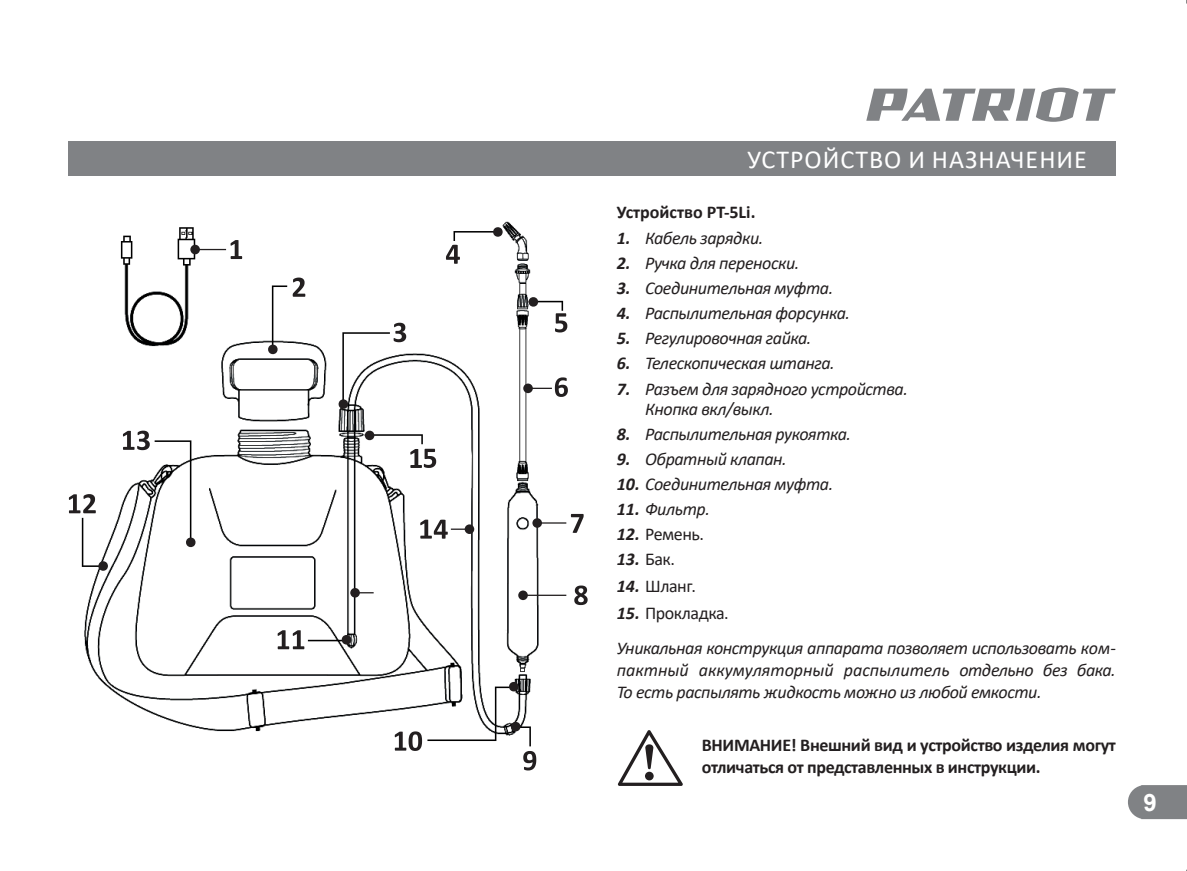
<style>
.page{position:relative;width:1187px;height:871px;background:#fff}
.page>*{position:absolute;margin:0;border:0;box-sizing:border-box;transform-origin:0 0}
.t1{font:26px "Calibri";letter-spacing:.04em;color:#fff}
.t2{font:700 24px "Arial";color:#fff}
.t3{font:italic 18px/20px "Calibri";letter-spacing:-.025em;color:#231f20}
.t4{font:700 18px/21.6px "Calibri";letter-spacing:-.02em;color:#231f20}
.t5{font:18px "Calibri";letter-spacing:-.025em;color:#231f20}
.t6{font:700 18px "Calibri";color:#231f20}
.s1{font-weight:700}
.s2{font-weight:700;font-style:italic}
.s3{font-style:normal}
</style>
<div class="page">
<div style="left:69px;top:141px;width:1046px;height:34px;background:#808285"></div>
<svg style="left:1128px;top:785px;width:58px;height:34px;background:#88898c"></svg>
<svg style="left:866px;top:88px;width:249px;height:34px"></svg>
<img style="left:81px;top:221px;width:486px;height:526px">
<svg style="left:341px;top:634px;width:11px;height:11px"></svg>
<svg style="left:508px;top:681px;width:11px;height:11px"></svg>
<svg style="left:510px;top:721px;width:11px;height:11px"></svg>
<svg style="left:338px;top:399px;width:10px;height:10px"></svg>
<svg style="left:364px;top:430px;width:11px;height:11px"></svg>
<svg style="left:185px;top:537px;width:11px;height:10px"></svg>
<svg style="left:98px;top:561px;width:10px;height:10px"></svg>
<svg style="left:267px;top:344px;width:11px;height:11px"></svg>
<svg style="left:492px;top:227px;width:11px;height:10px"></svg>
<svg style="left:528px;top:297px;width:10px;height:10px"></svg>
<svg style="left:230px;top:240px;width:12px;height:19px"></svg>
<svg style="left:293px;top:277px;width:12px;height:20px"></svg>
<svg style="left:393px;top:323px;width:13px;height:19px"></svg>
<svg style="left:446px;top:245px;width:14px;height:19px"></svg>
<svg style="left:555px;top:313px;width:12px;height:19px"></svg>
<svg style="left:410px;top:449px;width:26px;height:19px"></svg>
<svg style="left:571px;top:514px;width:12px;height:19px"></svg>
<svg style="left:574px;top:585px;width:13px;height:20px"></svg>
<svg style="left:523px;top:751px;width:13px;height:19px"></svg>
<svg style="left:395px;top:731px;width:27px;height:20px"></svg>
<svg style="left:278px;top:630px;width:26px;height:19px"></svg>
<svg style="left:69px;top:494px;width:27px;height:19px"></svg>
<svg style="left:123px;top:431px;width:27px;height:19px"></svg>
<hr style="left:195px;top:249px;width:31px;height:1px;background:#231f20">
<div style="left:190px;top:245px;width:10px;height:9px;background:#231f20;border-radius:50%"></div>
<svg style="left:531px;top:377px;width:37px;height:20px"></svg>
<div style="left:523px;top:383px;width:10px;height:10px;background:#231f20;border-radius:50%"></div>
<svg style="left:360px;top:592px;width:13px;height:1px"></svg>
<div style="left:350px;top:588px;width:10px;height:9px;background:#231f20;border-radius:50%"></div>
<svg style="left:420px;top:519px;width:50px;height:20px"></svg>
<div style="left:464px;top:524px;width:10px;height:10px;background:#231f20;border-radius:50%"></div>
<hr style="left:524px;top:594px;width:42px;height:2px;background:#231f20">
<div style="left:518px;top:590px;width:10px;height:10px;background:#231f20;border-radius:50%"></div>
<hr style="left:538px;top:522px;width:28px;height:2px;background:#231f20">
<div style="left:532px;top:518px;width:10px;height:10px;background:#231f20;border-radius:50%"></div>
<svg style="left:617px;top:730px;width:66px;height:56px"></svg>
<h1 class="t1" style="left:747px;top:142px;width:341px">УСТРОЙСТВО И НАЗНАЧЕНИЕ</h1>
<p class="t6" style="left:617px;top:199px;width:140px">Устройство PT-5Li.</p>
<p class="t3" style="left:617px;top:227px;width:148px"><span class="s1">1.</span> Кабель зарядки.</p>
<p class="t3" style="left:617px;top:252px;width:184px"><span class="s1">2.</span> Ручка для переноски.</p>
<p class="t3" style="left:617px;top:277px;width:218px"><span class="s1">3.</span> Соединительная муфта.</p>
<p class="t3" style="left:617px;top:302px;width:235px"><span class="s1">4.</span> Распылительная форсунка.</p>
<p class="t3" style="left:617px;top:327px;width:196px"><span class="s1">5.</span> Регулировочная гайка.</p>
<p class="t3" style="left:617px;top:353px;width:219px"><span class="s1">6.</span> Телескопическая штанга.</p>
<p class="t3" style="left:645px;top:378px;width:264px;text-indent:-28px"><span class="s1">7.</span> Разъем для зарядного устройства.<br>Кнопка вкл/выкл.</p>
<p class="t3" style="left:617px;top:423px;width:236px"><span class="s1">8.</span> Распылительная рукоятка.</p>
<p class="t3" style="left:617px;top:448px;width:171px"><span class="s1">9.</span> Обратный клапан.</p>
<p class="t3" style="left:617px;top:473px;width:218px"><span class="s1">10.</span> Соединительная муфта.</p>
<p class="t3" style="left:617px;top:498px;width:95px"><span class="s1">11.</span> Фильтр.</p>
<p class="t5" style="left:617px;top:521px;width:89px"><span class="s2">12.</span> Ремень.</p>
<p class="t5" style="left:617px;top:547px;width:60px"><span class="s2">13.</span> Бак.</p>
<p class="t5" style="left:617px;top:573px;width:81px"><span class="s2">14.</span> Шланг.</p>
<p class="t3" style="left:617px;top:594px;width:500px;line-height:35.8px"><span class="s1">15.</span> <span class="s3">Прокладка.<br></span>Уникальная конструкция аппарата позволяет использовать ком-</p>
<p class="t3" style="left:617px;top:658px;width:500px;line-height:21.6px">пактный аккумуляторный распылитель отдельно без бака.<br>То есть распылять жидкость можно из любой емкости.</p>
<p class="t4" style="left:702px;top:734px;width:415px">ВНИМАНИЕ! Внешний вид и устройство изделия могут отличаться от представленных в инструкции.</p>
<h2 class="t2" style="left:1143px;top:788px;width:15px">9</h2>
</div>
